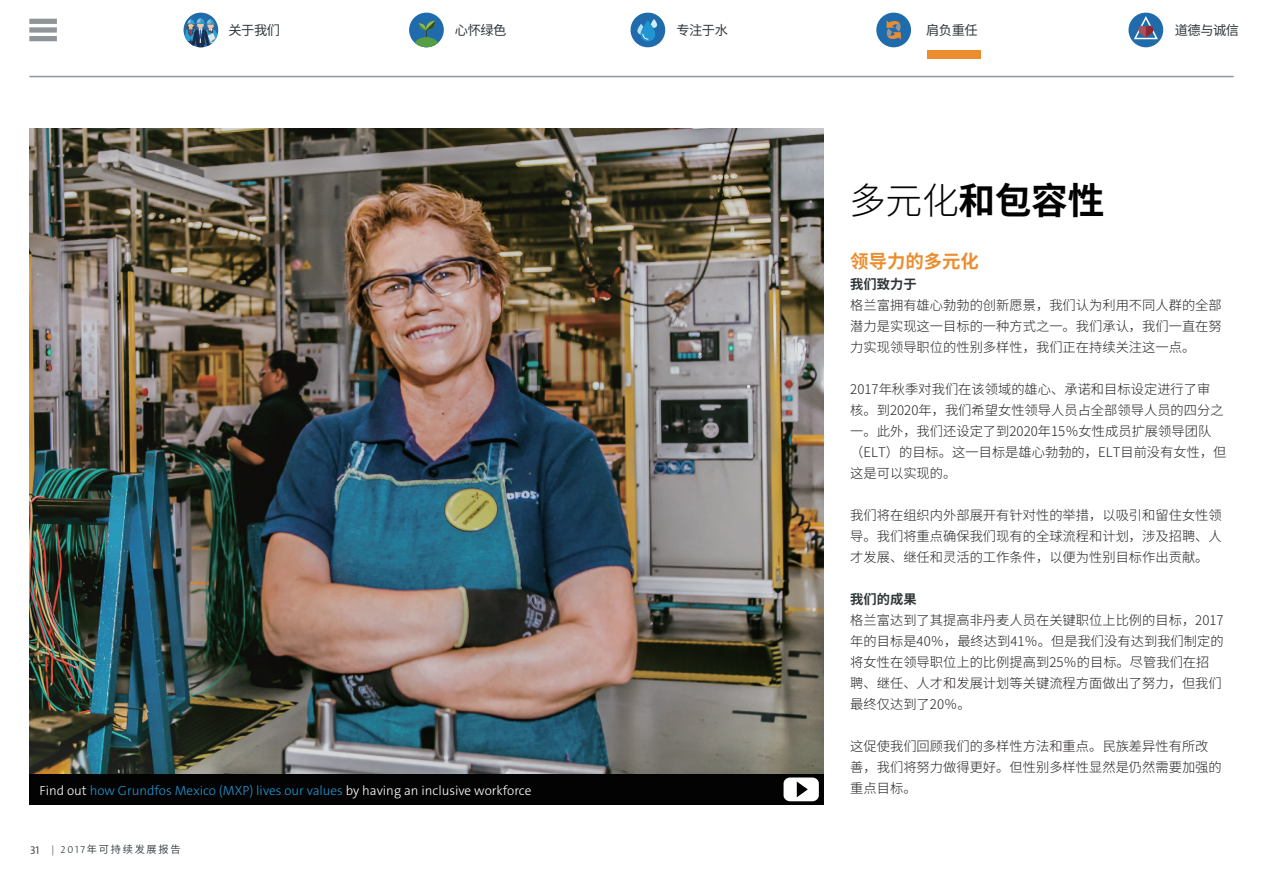
<style>
.page{position:relative;width:1263px;height:893px;background:#fff}
.page>*{position:absolute;margin:0;border:0;box-sizing:border-box;transform-origin:0 0}
.t1{font:700 36.75px "Source Han Sans CN";color:#030303}
.t2{font:700 18.3px "Source Han Sans CN";color:#eb8d2f}
.t3{font:300 13.2px/21px "Source Han Sans CN";color:#231f20}
.t4{font:13.2px "Grundfos The Sans V2 OT 3 L";color:#2196d2}
.t5{font:13.2px "Source Han Sans CN";letter-spacing:-.035em;color:#30373a}
.t6{font:700 13.2px "Source Han Sans CN";color:#30373a}
.t7{font:11.25px "Grundfos The Sans V2 OT 4 SL";color:#30383b}
.t8{font:10.2px "Source Han Sans CN";letter-spacing:.175em;color:#30383b}
.s1{color:#fff}
.s2{font-family:"Grundfos The Sans V2 OT 3 L"}
.s3{font-family:"Grundfos The Sans V2 OT 3 L";font-size:10.2px}
.s4{font-weight:300}
</style>
<div class="page">
<div style="left:29px;top:19px;width:28px;height:5px;background:#90959a"></div>
<div style="left:29px;top:27px;width:28px;height:6px;background:#90959a"></div>
<div style="left:29px;top:36px;width:28px;height:5px;background:#90959a"></div>
<svg style="left:630px;top:12px;width:36px;height:36px"></svg>
<div style="left:184px;top:13px;width:34px;height:34px;background:#206bac;border-radius:50%"></div>
<svg style="left:185px;top:18px;width:33px;height:29px"></svg>
<div style="left:1128px;top:13px;width:35px;height:34px;background:#206bac;border-radius:50%"></div>
<svg style="left:1133px;top:14px;width:26px;height:26px"></svg>
<hr style="left:29px;top:76px;width:1204px;height:1px;background:#90959a">
<div style="left:409px;top:13px;width:35px;height:34px;background:#206bac;border-radius:50%"></div>
<svg style="left:410px;top:21px;width:33px;height:26px"></svg>
<div style="left:876px;top:13px;width:35px;height:34px;background:#206bac;border-radius:50%"></div>
<svg style="left:886px;top:20px;width:15px;height:20px"></svg>
<div style="left:927px;top:51px;width:53px;height:8px;background:#eb8d2f"></div>
<img style="left:29px;top:128px;width:795px;height:646px">
<div style="left:29px;top:774px;width:795px;height:31px;background:#030303"></div>
<svg style="left:783px;top:777px;width:36px;height:24px"></svg>
<p class="t5" style="left:228px;top:22px;width:53px">关于我们</p>
<p class="t5" style="left:455px;top:22px;width:53px">心怀绿色</p>
<p class="t5" style="left:676px;top:22px;width:53px">专注于水</p>
<p class="t5" style="left:926px;top:22px;width:53px">肩负重任</p>
<p class="t5" style="left:1175px;top:22px;width:66px">道德与诚信</p>
<p class="t4" style="left:40px;top:782px;width:493px"><span class="s1">Find out</span> how Grundfos Mexico (MXP) lives our values <span class="s1">by having an inclusive workforce</span></p>
<p class="t8" style="left:61px;top:844px;width:122px"><span class="s2">2017</span>年可持续发展报告</p>
<p class="t7" style="left:30px;top:843px;width:26px">31 <span class="s3">|</span></p>
<h1 class="t1" style="left:849px;top:180px;width:257px"><span class="s4">多元化</span>和包容性</h1>
<h2 class="t2" style="left:850px;top:251px;width:130px">领导力的多元化</h2>
<p class="t6" style="left:850px;top:276px;width:68px">我们致力于</p>
<p class="t3" style="left:850px;top:295px;width:373px;text-align:justify">格兰富拥有雄心勃勃的创新愿景，我们认为利用不同人群的全部潜力是实现这一目标的一种方式之一。我们承认，我们一直在努力实现领导职位的性别多样性，我们正在持续关注这一点。</p>
<p class="t3" style="left:850px;top:379px;width:378px">2017年秋季对我们在该领域的雄心、承诺和目标设定进行了审核。到2020年，我们希望女性领导人员占全部领导人员的四分之一。此外，我们还设定了到2020年15％女性成员扩展领导团队（ELT）的目标。这一目标是雄心勃勃的，ELT目前没有女性，但这是可以实现的。</p>
<p class="t3" style="left:850px;top:505px;width:373px;text-align:justify">我们将在组织内外部展开有针对性的举措，以吸引和留住女性领导。我们将重点确保我们现有的全球流程和计划，涉及招聘、人才发展、继任和灵活的工作条件，以便为性别目标作出贡献。</p>
<p class="t6" style="left:850px;top:591px;width:68px">我们的成果</p>
<p class="t3" style="left:850px;top:610px;width:375px">格兰富达到了其提高非丹麦人员在关键职位上比例的目标，2017年的目标是40％，最终达到41％。但是我们没有达到我们制定的将女性在领导职位上的比例提高到25％的目标。尽管我们在招聘、继任、人才和发展计划等关键流程方面做出了努力，但我们最终仅达到了20％。</p>
<p class="t3" style="left:850px;top:736px;width:373px">这促使我们回顾我们的多样性方法和重点。民族差异性有所改善，我们将努力做得更好。但性别多样性显然是仍然需要加强的重点目标。</p>
</div>
